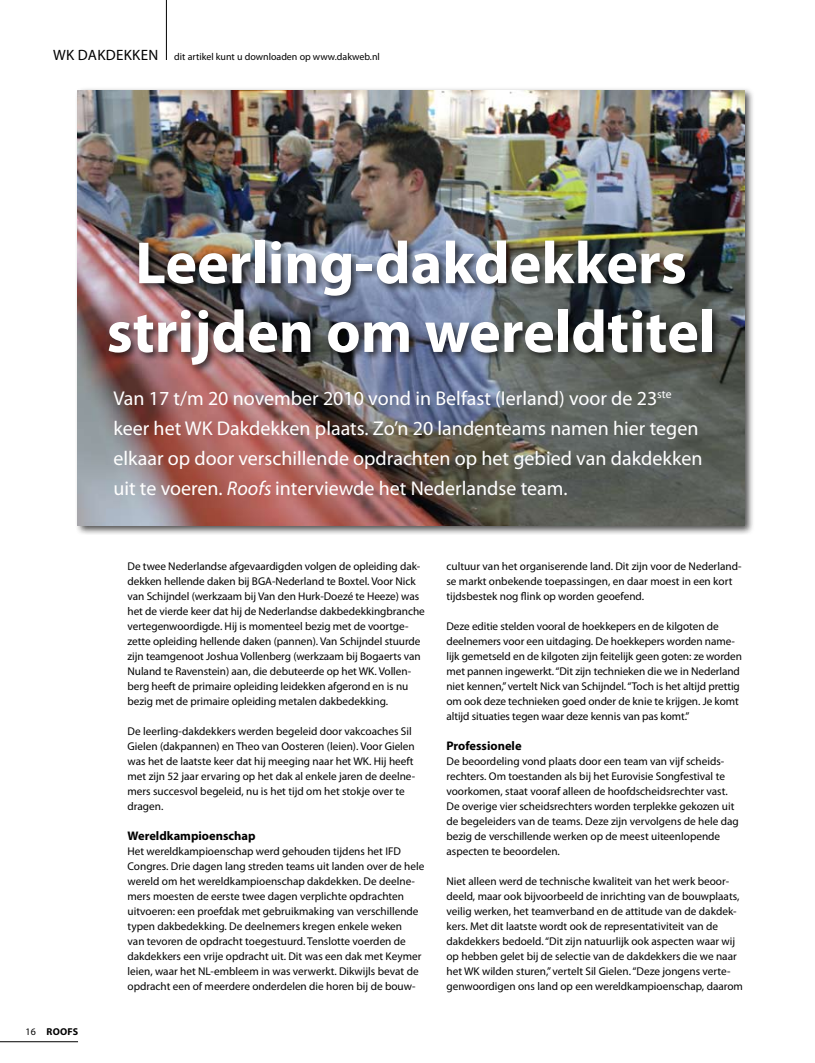
<style>
.page{position:relative;width:815px;height:1063px;background:#fff}
.page>*{position:absolute;margin:0;border:0;box-sizing:border-box;transform-origin:0 0}
.t1{font:700 60px/68.8px "Myriad Pro";color:#fff;text-align:center}
.t2{font:20px/30px "Myriad Pro";color:#fff}
.t3{font:700 12.5px "Myriad Pro";color:#000}
.t4{font:11.25px/15px "Myriad Pro";color:#000}
.t5{font:10px "Myriad Pro";color:#000}
.t6{font:700 10px "Myriad Pro";letter-spacing:.02em;color:#000}
.s1{font-size:15px}
.s2{font-style:italic}
.s3{font-weight:400}
</style>
<div class="page">
<hr style="left:0;top:1041px;width:78px;height:1px;background:#000">
<div style="left:75px;top:87px;width:680px;height:448px;background:#000;opacity:.7"></div>
<img style="left:78px;top:90px;width:666px;height:435px">
<hr style="left:166px;top:0;width:1px;height:60px;background:#000">
<div style="left:105px;top:237px;width:616px;height:138px;background:#000;opacity:.7"></div>
<p class="t5" style="left:53px;top:50px;width:328px"><span class="s1">wk dakdekken</span> dit artikel kunt u downloaden op www.dakweb.nl</p>
<h1 class="t1" style="left:107px;top:227px;width:610px">Leerling-dakdekkers strijden om wereldtitel</h1>
<p class="t2" style="left:113px;top:383px;width:591px">Van 17 t/m 20 november 2010 vond in Belfast (Ierland) voor de 23<sup>ste </sup>keer het WK Dakdekken plaats. Zo’n 20 landenteams namen hier tegen elkaar op door verschillende opdrachten op het gebied van dakdekken uit te voeren. <span class="s2">Roofs</span> interviewde het Nederlandse team.</p>
<p class="t6" style="left:26px;top:1025px;width:54px"><span class="s3">16</span> ROOFS</p>
<p class="t4" style="left:128px;top:559px;width:299px">De twee Nederlandse afgevaardigden volgen de opleiding dak&shy;dekken hellende daken bij BGA-Nederland te Boxtel. Voor N ick van Schijndel (werkzaam bij Van den Hurk-Doezé te Heeze) was het de vierde keer dat hij de Nederlandse dakbedekkingbranche vertegenwoordigde. Hij is momenteel bezig met de voortge&shy;zette opleiding hellende daken (pannen). Van Schijndel stuurde zijn teamgenoot Joshua Vollenberg (werkzaam bij Bogaerts van Nuland te Ravenstein) aan, die debuteerde op het WK. Vollen&shy;berg heeft de primaire opleiding leidekken afgerond en is nu bezig met de primaire opleiding metalen dakbedekking.</p>
<p class="t4" style="left:128px;top:724px;width:289px">De leerling-dakdekkers werden begeleid door vakcoaches Sil Gielen (dakpannen) en Theo van Oosteren (leien). Voor Gielen was het de laatste keer dat hij meeging naar het WK. Hij heeft met zijn 52 jaar ervaring op het dak al enkele jaren de deelne&shy;mers succesvol begeleid, nu is het tijd om het stokje over te dragen.</p>
<p class="t3" style="left:128px;top:828px;width:130px">Wereldkampioenschap</p>
<p class="t4" style="left:128px;top:844px;width:298px">Het wereldkampioenschap werd gehouden tijdens het IFD Congres. Drie dagen lang streden teams uit landen over de hele wereld om het wereldkampioenschap dakdekken. De deelne&shy;mers moesten de eerste twee dagen verplichte opdrachten uitvoeren: een proefdak met gebruikmaking van verschillende typen dakbedekking. De deelnemers kregen enkele weken<br>van tevoren de opdracht toegestuurd. Tenslotte voerden de dakdekkers een vrije opdracht uit. Dit was een dak met Keymer leien, waar het NL-embleem in was verwerkt. Dikwijls bevat de opdracht een of meerdere onderdelen die horen bij de bouw-</p>
<p class="t4" style="left:446px;top:559px;width:296px">cultuur van het organiserende land. Dit zijn voor de Nederland&shy;se markt onbekende toepassingen, en daar moest in een kort tijdsbestek nog flink op worden geoefend.</p>
<p class="t4" style="left:446px;top:619px;width:297px">Deze editie stelden vooral de hoekkepers en de kilgoten de deelnemers voor een uitdaging. De hoekkepers worden name&shy;lijk gemetseld en de kilgoten zijn feitelijk geen goten: ze worden met pannen ingewerkt. “Dit zijn technieken die we in Nederland niet kennen,” vertelt N ick van Schijndel. “Toch is het altijd prettig om ook deze technieken goed onder de knie te krijgen. Je komt altijd situaties tegen waar deze kennis van pas komt.”</p>
<p class="t3" style="left:446px;top:738px;width:77px">Professionele</p>
<p class="t4" style="left:446px;top:754px;width:294px">De beoordeling vond plaats door een team van vijf scheids&shy;rechters. Om toestanden als bij het Eurovisie Songfestival te voorkomen, staat vooraf alleen de hoofdscheidsrechter vast.<br>De overige vier scheidsrechters worden terplekke gekozen uit de begeleiders van de teams. Deze zijn vervolgens de hele dag bezig de verschillende werken op de meest uiteenlopende aspecten te beoordelen.</p>
<p class="t4" style="left:446px;top:874px;width:298px">N iet alleen werd de technische kwaliteit van het werk beoor&shy;deeld, maar ook bijvoorbeeld de inrichting van de bouwplaats, veilig werken, het teamverband en de attitude van de dakdek&shy;kers. Met dit laatste wordt ook de representativiteit van de dakdekkers bedoeld. “Dit zijn natuurlijk ook aspecten waar wij op hebben gelet bij de selectie van de dakdekkers die we naar het WK wilden sturen,” vertelt Sil Gielen. “Deze jongens verte&shy;genwoordigen ons land op een wereldkampioenschap, daarom</p>
</div>
